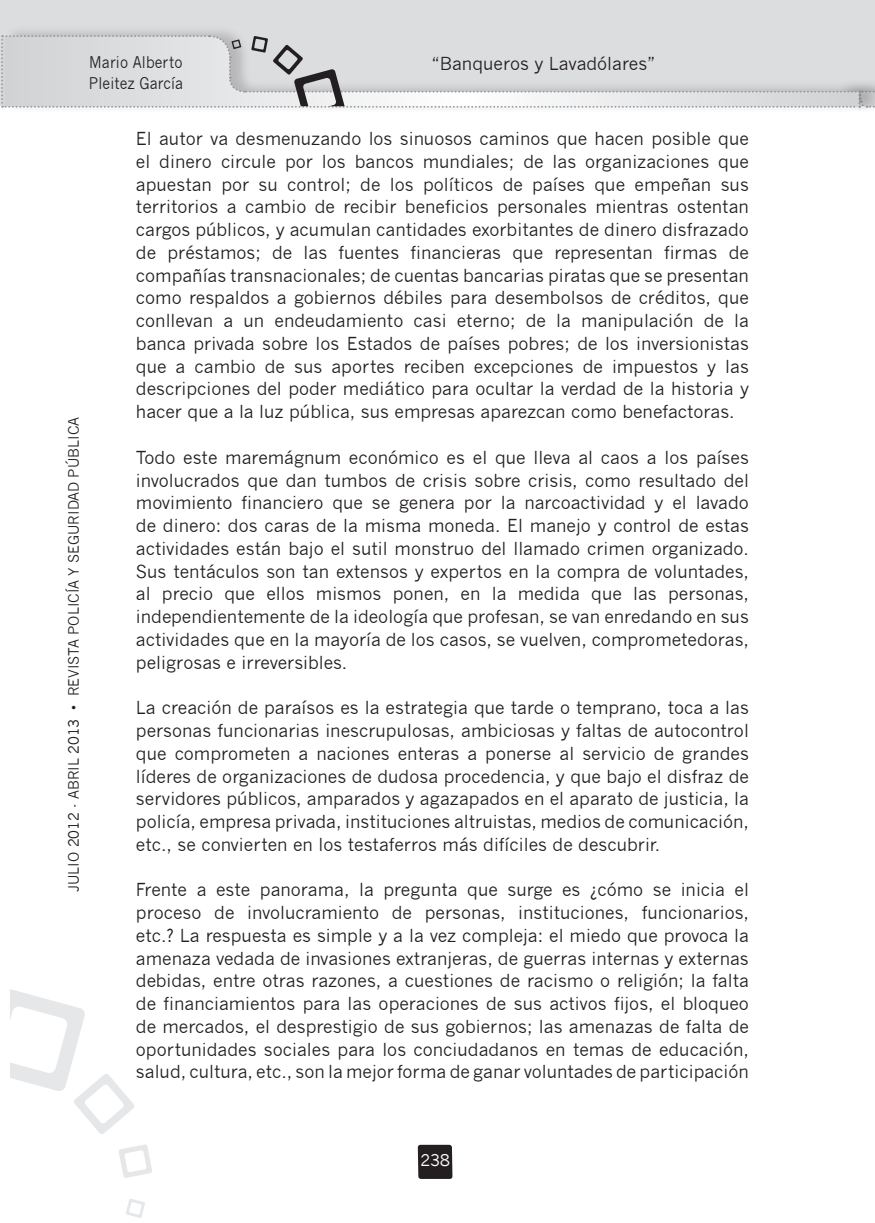
<style>
.page{position:relative;width:875px;height:1223px;background:#fff}
.page>*{position:absolute;margin:0;border:0;box-sizing:border-box;transform-origin:0 0}
.t1{font:17.5px/22.8px "News Gothic";color:#231f20;text-align:justify}
.t2{font:15.75px/20.5px "News Gothic";letter-spacing:.01em;color:#231f20;scale:.9 1}
.t3{font:15.75px "News Gothic";color:#fff}
.t4{font:14px "News Gothic";color:#231f20}
</style>
<div class="page">
<div style="left:0;top:0;width:859px;height:106px;background:#dcdddf"></div>
<div style="left:4px;top:23px;width:855px;height:90px;background:#231f20;opacity:.2"></div>
<svg style="left:10px;top:989px;width:124px;height:145px"></svg>
<svg style="left:119px;top:1144px;width:33px;height:33px"></svg>
<svg style="left:126px;top:1199px;width:19px;height:18px"></svg>
<svg style="left:418px;top:1144px;width:34px;height:34px"></svg>
<div style="left:859px;top:0;width:16px;height:106px;background:#dcdddf"></div>
<div style="left:859px;top:23px;width:16px;height:90px;background:#231f20;opacity:.2"></div>
<svg style="left:1px;top:34px;width:874px;height:75px"></svg>
<p class="t2" style="left:89px;top:52px;width:106px">Mario Alberto<br>Pleitez García</p>
<p class="t1" style="left:431px;top:52px;width:225px">“Banqueros y Lavadólares”</p>
<p class="t4" style="left:66px;top:891px;width:476px;rotate:-90deg">JULIO 2012 - ABRIL 2013 • REVISTA POLICÍA Y SEGURIDAD PÚBLICA</p>
<p class="t1" style="left:136px;top:127px;width:614px">El autor va desmenuzando los sinuosos caminos que hacen posible que el dinero circule por los bancos mundiales; de las organizaciones que apuestan por su control; de los políticos de países que empeñan sus territorios a cambio de recibir beneficios personales mientras ostentan cargos públicos, y acumulan cantidades exorbitantes de dinero disfrazado de préstamos; de las fuentes financieras que representan firmas de compañías transnacionales; de cuentas bancarias piratas que se presentan como respaldos a gobiernos débiles para desembolsos de créditos, que conllevan a un endeudamiento casi eterno; de la manipulación de la banca privada sobre los Estados de países pobres; de los inversionistas que a cambio de sus aportes reciben excepciones de impuestos y las descripciones del poder mediático para ocultar la verdad de la historia y hacer que a la luz pública, sus empresas aparezcan como benefactoras.</p>
<p class="t1" style="left:136px;top:446px;width:614px">Todo este maremágnum económico es el que lleva al caos a los países involucrados que dan tumbos de crisis sobre crisis, como resultado del movimiento financiero que se genera por la narcoactividad y el lavado de dinero: dos caras de la misma moneda. El manejo y control de estas actividades están bajo el sutil monstruo del llamado crimen organizado.<br>Sus tentáculos son tan extensos y expertos en la compra de voluntades, al precio que ellos mismos ponen, en la medida que las personas, independientemente de la ideología que profesan, se van enredando en sus actividades que en la mayoría de los casos, se vuelven, comprometedoras, peligrosas e irreversibles.</p>
<p class="t1" style="left:136px;top:696px;width:614px">La creación de paraísos es la estrategia que tarde o temprano, toca a las personas funcionarias inescrupulosas, ambiciosas y faltas de autocontrol que comprometen a naciones enteras a ponerse al servicio de grandes líderes de organizaciones de dudosa procedencia, y que bajo el disfraz de servidores públicos, amparados y agazapados en el aparato de justicia, la policía, empresa privada, instituciones altruistas, medios de comunicación, etc., se convierten en los testaferros más difíciles de descubrir.</p>
<p class="t1" style="left:136px;top:878px;width:614px">Frente a este panorama, la pregunta que surge es ¿cómo se inicia el proceso de involucramiento de personas, instituciones, funcionarios, etc.? La respuesta es simple y a la vez compleja: el miedo que provoca la amenaza vedada de invasiones extranjeras, de guerras internas y externas debidas, entre otras razones, a cuestiones de racismo o religión; la falta de financiamientos para las operaciones de sus activos fijos, el bloqueo de mercados, el desprestigio de sus gobiernos; las amenazas de falta de oportunidades sociales para los conciudadanos en temas de educación, salud, cultura, etc., son la mejor forma de ganar voluntades de participación</p>
<p class="t3" style="left:420px;top:1150px;width:31px">238</p>
</div>
